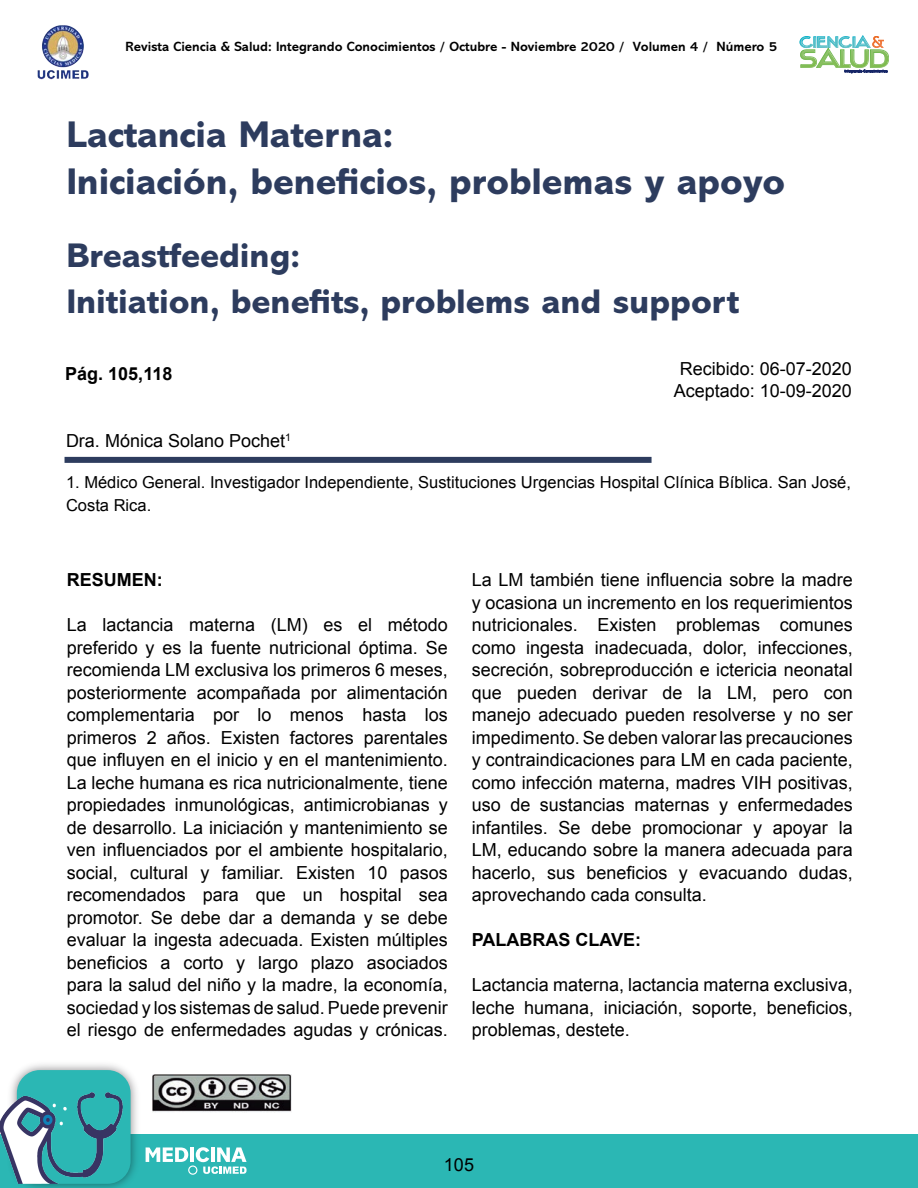
<style>
.page{position:relative;width:918px;height:1188px;background:#fff}
.page>*{position:absolute;margin:0;border:0;box-sizing:border-box;transform-origin:0 0}
.Titulos_revistaC_S{font:800 37.5px "Abadi MT Pro";color:#2d3c5e}
.Titulos_revistaC_S-2{font:800 34.5px "Abadi MT Pro";color:#2d3c5e}
.Autores{font:18px/22.5px "Arial";color:#000;text-align:justify}
.t1{font:700 18px "Arial";color:#000}
.númeración{font:18px "Arial";color:#000}
.t2{font:16.5px/22.5px "Arial";color:#000}
.t3{font:700 13.5px "Abadi MT Pro";color:#000}
</style>
<div class="page">
<svg style="left:799px;top:35px;width:90px;height:38px"></svg>
<img style="left:37px;top:25px;width:52px;height:55px">
<div style="left:0;top:1134px;width:918px;height:54px;background:#2bb7b4"></div>
<svg style="left:146px;top:1147px;width:101px;height:28px"></svg>
<img style="left:11px;top:1064px;width:126px;height:124px">
<div style="left:17px;top:1070px;width:114px;height:114px;background:#2bb7b4;border-radius:23px"></div>
<img style="left:0;top:1093px;width:123px;height:91px">
<img style="left:152px;top:1074px;width:140px;height:38px">
<div style="left:65px;top:457px;width:587px;height:6px;background:#2d3c5e"></div>
<p class="t3" style="left:126px;top:39px;width:653px">Revista Ciencia &amp; Salud: Integrando Conocimientos / Octubre - Noviembre 2020 / Volumen 4 / Número 5</p>
<p class="Titulos_revistaC_S" style="left:67px;top:114px;width:328px">Lactancia Materna:</p>
<p class="Titulos_revistaC_S" style="left:67px;top:161px;width:720px">Iniciación, beneficios, problemas y apoyo</p>
<p class="Titulos_revistaC_S-2" style="left:67px;top:236px;width:235px">Breastfeeding:</p>
<p class="Titulos_revistaC_S-2" style="left:67px;top:283px;width:674px">Initiation, benefits, problems and support</p>
<p class="t1" style="left:65px;top:362px;width:109px">Pág. 105,118</p>
<p class="Autores" style="left:66px;top:429px;width:226px">Dra. Mónica Solano Pochet<sup>1</sup></p>
<p class="Autores" style="left:680px;top:357px;width:174px">Recibido: 06-07-2020</p>
<p class="Autores" style="left:674px;top:380px;width:180px">Aceptado: 10-09-2020</p>
<p class="t2" style="left:66px;top:471px;width:787px">1. Médico General. Investigador Independiente, Sustituciones Urgencias Hospital Clínica Bíblica. San José,<br>Costa Rica.</p>
<p class="t1" style="left:67px;top:568px;width:97px">RESUMEN:</p>
<p class="Autores" style="left:67px;top:614px;width:383px">La lactancia materna (LM) es el método preferido y es la fuente nutricional óptima. Se recomienda LM exclusiva los primeros 6 meses, posteriormente acompañada por alimentación complementaria por lo menos hasta los primeros 2 años. Existen factores parentales que influyen en el inicio y en el mantenimiento.<br>La leche humana es rica nutricionalmente, tiene propiedades inmunológicas, antimicrobianas y de desarrollo. La iniciación y mantenimiento se ven influenciados por el ambiente hospitalario, social, cultural y familiar. Existen 10 pasos recomendados para que un hospital sea promotor. Se debe dar a demanda y se debe evaluar la ingesta adecuada. Existen múltiples beneficios a corto y largo plazo asociados para la salud del niño y la madre, la economía, sociedad y los sistemas de salud. Puede prevenir el riesgo de enfermedades agudas y crónicas.</p>
<p class="Autores" style="left:472px;top:569px;width:382px">La LM también tiene influencia sobre la madre y ocasiona un incremento en los requerimientos nutricionales. Existen problemas comunes como ingesta inadecuada, dolor, infecciones, secreción, sobreproducción e ictericia neonatal que pueden derivar de la LM, pero con manejo adecuado pueden resolverse y no ser impedimento. Se deben valorar las precauciones y contraindicaciones para LM en cada paciente, como infección materna, madres VIH positivas, uso de sustancias maternas y enfermedades infantiles. Se debe promocionar y apoyar la LM, educando sobre la manera adecuada para hacerlo, sus beneficios y evacuando dudas, aprovechando cada consulta.</p>
<p class="t1" style="left:472px;top:928px;width:171px">PALABRAS CLAVE:</p>
<p class="Autores" style="left:472px;top:974px;width:382px">Lactancia materna, lactancia materna exclusiva, leche humana, iniciación, soporte, beneficios, problemas, destete.</p>
<p class="númeración" style="left:444px;top:1152px;width:32px">105</p>
</div>
